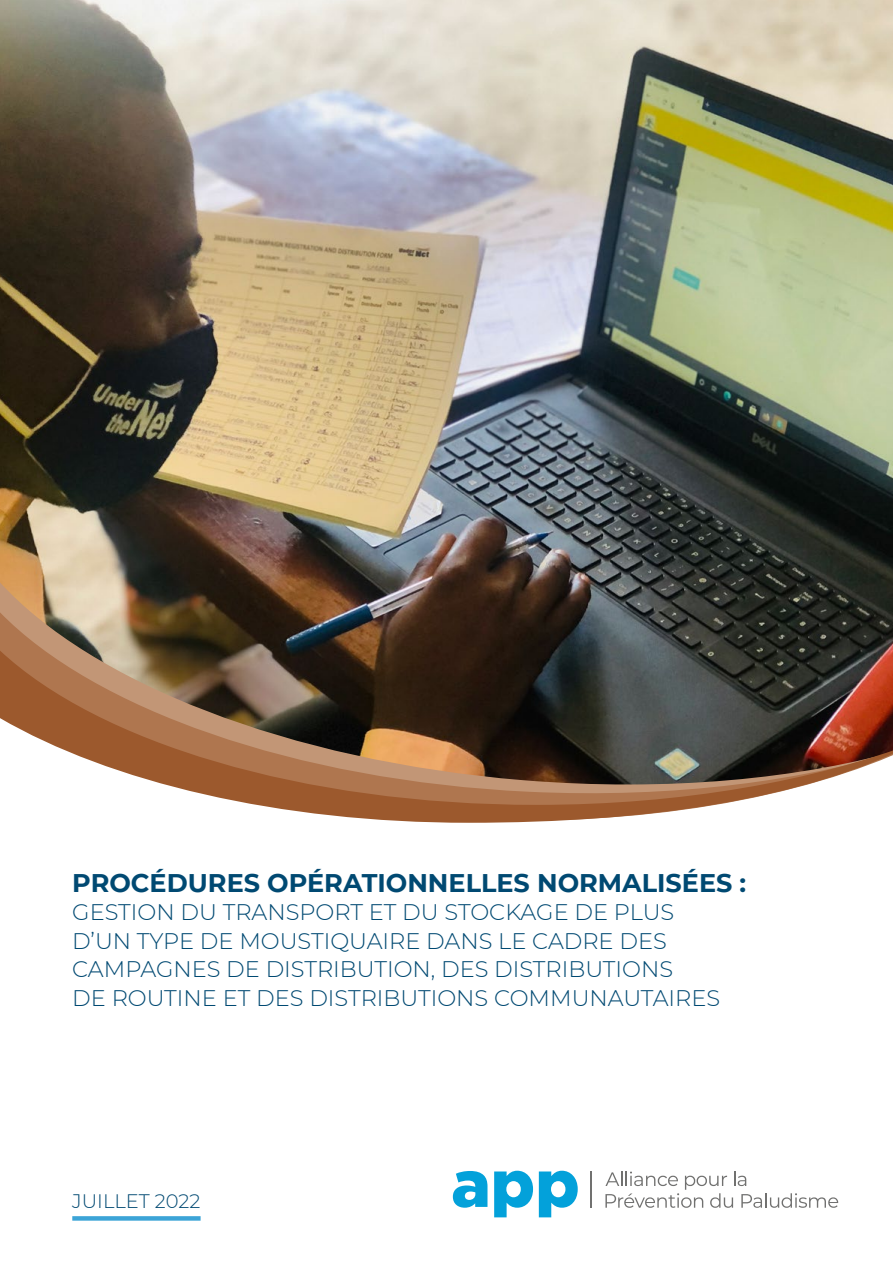
<style>
.page{position:relative;width:893px;height:1263px;background:#fff}
.page>*{position:absolute;margin:0;border:0;box-sizing:border-box;transform-origin:0 0}
.t1{font:700 25.5px "Montserrat";color:#004972}
.t2{font:300 22.5px/28.5px "Montserrat";color:#004972}
.t3{font:300 19.5px "Montserrat";color:#004972}
</style>
<div class="page">
<img style="left:0;top:0;width:893px;height:582px">
<div style="left:72px;top:1216px;width:129px;height:5px;background:#3ca4d7"></div>
<img style="left:0;top:582px;width:893px;height:30px">
<img style="left:0;top:612px;width:893px;height:39px">
<svg style="left:0;top:651px;width:893px;height:172px"></svg>
<svg style="left:453px;top:1171px;width:34px;height:37px"></svg>
<svg style="left:539px;top:1171px;width:39px;height:46px"></svg>
<svg style="left:494px;top:1171px;width:39px;height:46px"></svg>
<hr style="left:591px;top:1171px;width:1px;height:37px;background:#717170">
<svg style="left:605px;top:1171px;width:233px;height:37px"></svg>
<p class="t1" style="left:72px;top:864px;width:675px">PROCÉDURES OPÉRATIONNELLES NORMALISÉES :</p>
<p class="t2" style="left:72px;top:897px;width:649px">GESTION DU TRANSPORT ET DU STOCKAGE DE PLUS D’UN TYPE DE MOUSTIQUAIRE DANS LE CADRE DES CAMPAGNES DE DISTRIBUTION, DES DISTRIBUTIONS<br>DE ROUTINE ET DES DISTRIBUTIONS COMMUNAUTAIRES</p>
<p class="t3" style="left:72px;top:1187px;width:130px">JUILLET 2022</p>
</div>
